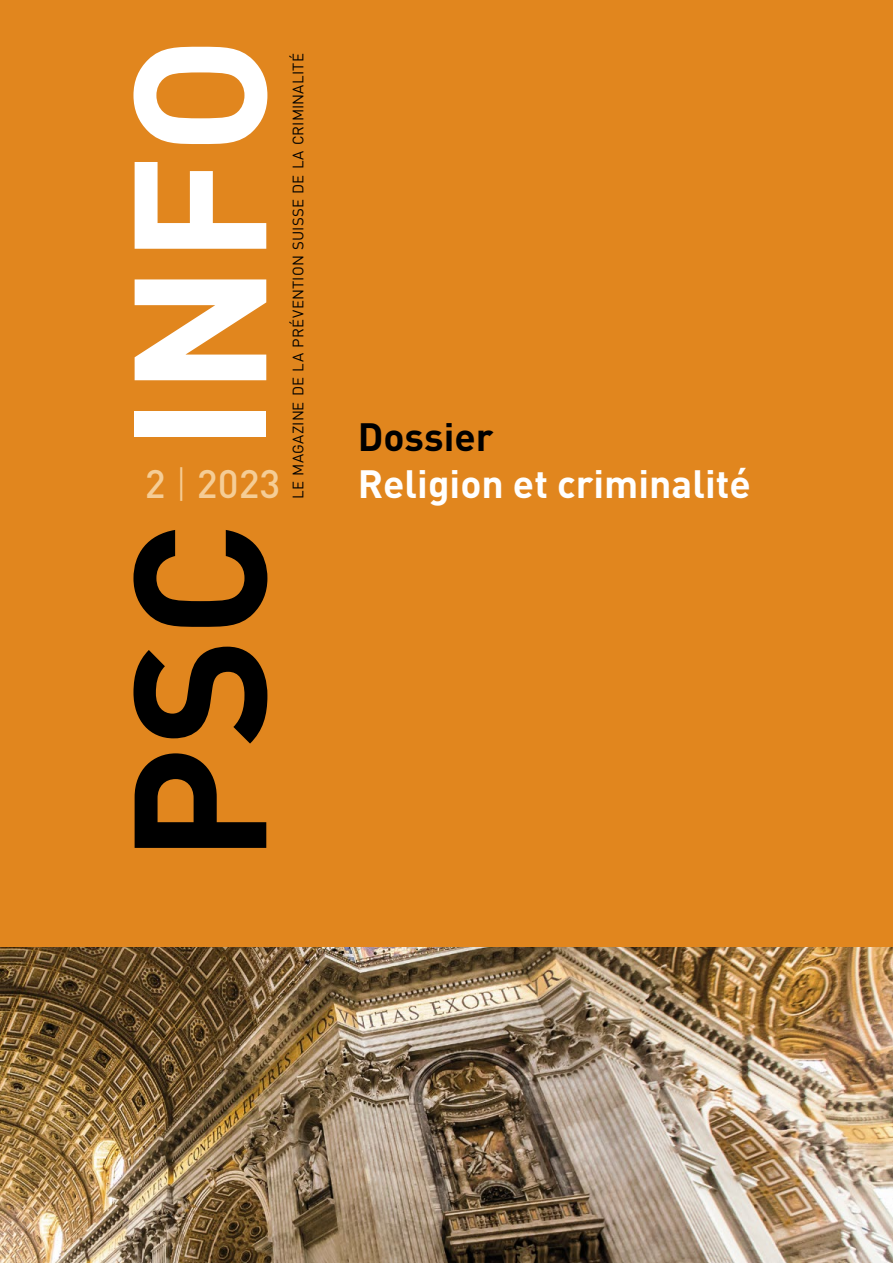
<style>
.page{position:relative;width:893px;height:1263px;background:#fff}
.page>*{position:absolute;margin:0;border:0;box-sizing:border-box;transform-origin:0 0}
.t1{font:700 184.95px "DIN";color:#fff}
.t2{font:500 39.15px "DIN";color:#f5cd96}
.t3{font:700 39px "DIN";color:#fff}
.t4{font:700 39px "DIN";color:#000}
.t5{font:15px "DIN";letter-spacing:.01em;color:#000}
.s1{color:#000}
.s2{font-weight:300}
</style>
<div class="page">
<div style="left:0;top:0;width:893px;height:947px;background:#e1861e"></div>
<img style="left:0;top:947px;width:893px;height:316px">
<h1 class="t1" style="left:79px;top:863px;width:829px;rotate:-90deg"><span class="s1">PSC</span> INFO</h1>
<h2 class="t2" style="left:145px;top:459px;width:137px">2 <span class="s2">|</span> 2023</h2>
<p class="t5" style="left:289px;top:499px;width:448px;rotate:-90deg">LE MAGAZINE DE LA PRÉVENTION SUISSE DE LA CRIMINALITÉ</p>
<h3 class="t4" style="left:358px;top:412px;width:137px">Dossier</h3>
<h3 class="t3" style="left:358px;top:458px;width:395px">Religion et criminalité</h3>
</div>
